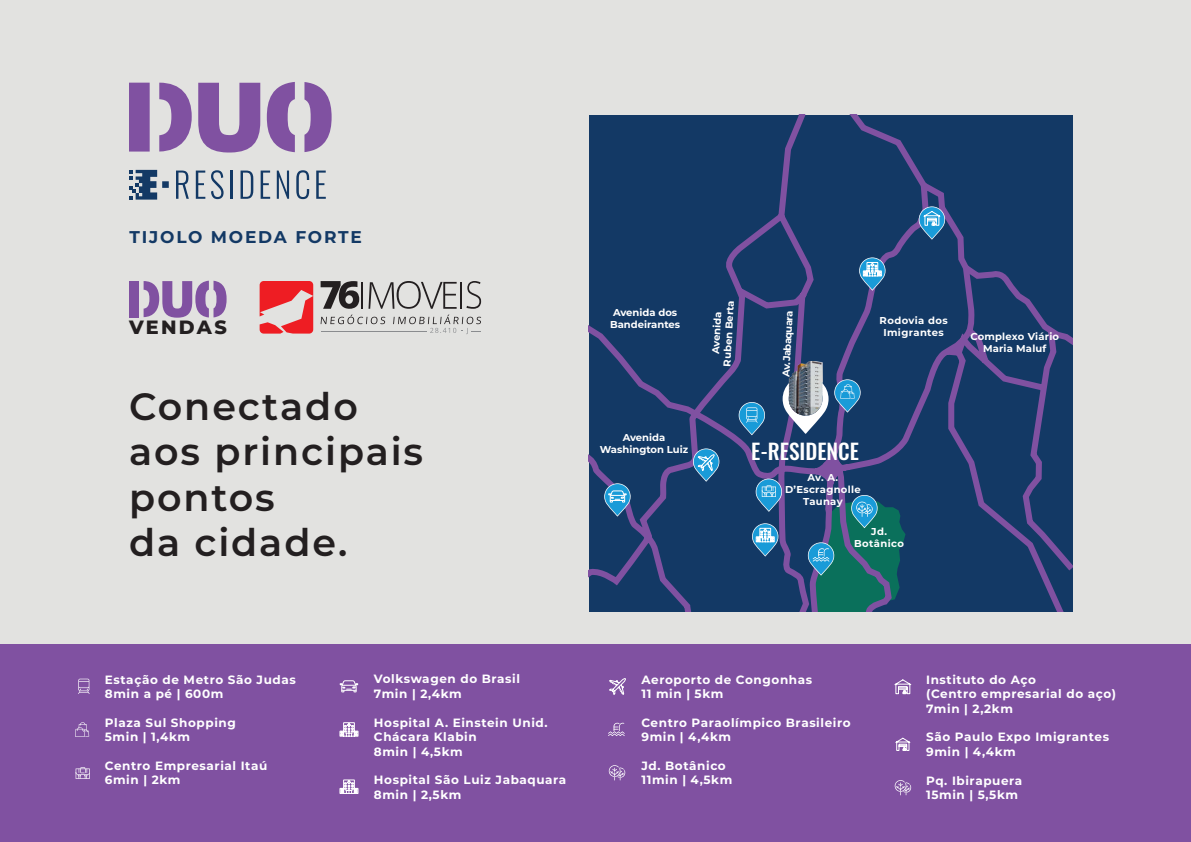
<style>
.page{position:relative;width:1191px;height:842px;background:#e2e2e0}
.page>*{position:absolute;margin:0;border:0;box-sizing:border-box;transform-origin:0 0}
.t1{font:600 38px/45.6px "Montserrat";letter-spacing:.05em;color:#231f20}
.t2{font:500 21.4px "Oswald";color:#fff}
.t3{font:800 19.2px "Montserrat";letter-spacing:.12em;color:#231f20}
.t4{font:700 17px "Montserrat";letter-spacing:.105em;color:#133965}
.t5{font:700 12px/14.4px "Montserrat";letter-spacing:.05em;color:#fff}
.t6{font:700 10px/12px "Montserrat";letter-spacing:.02em;color:#fff;text-align:center}
.t7{font:700 10px/12px "Montserrat";color:#fff;text-align:center}
.t8{font:700 10px/12px "Montserrat";letter-spacing:.04em;color:#fff;text-align:center}
</style>
<div class="page">
<div style="left:0;top:645px;width:1191px;height:197px;background:#8051a1"></div>
<svg style="left:260px;top:281px;width:53px;height:53px"></svg>
<svg style="left:320px;top:315px;width:65px;height:9px"></svg>
<hr style="left:320px;top:331px;width:106px;height:1px;background:#8a8c8f">
<svg style="left:393px;top:315px;width:88px;height:19px"></svg>
<hr style="left:460px;top:282px;width:2px;height:27px;background:#231f20">
<hr style="left:361px;top:282px;width:2px;height:27px;background:#231f20">
<svg style="left:466px;top:281px;width:15px;height:28px"></svg>
<svg style="left:368px;top:281px;width:88px;height:28px"></svg>
<svg style="left:320px;top:281px;width:39px;height:28px"></svg>
<svg style="left:78px;top:679px;width:12px;height:15px"></svg>
<svg style="left:339px;top:722px;width:19px;height:15px"></svg>
<svg style="left:339px;top:779px;width:19px;height:15px"></svg>
<svg style="left:76px;top:767px;width:14px;height:12px"></svg>
<svg style="left:75px;top:722px;width:14px;height:15px"></svg>
<svg style="left:609px;top:678px;width:17px;height:17px"></svg>
<svg style="left:609px;top:765px;width:16px;height:15px"></svg>
<svg style="left:894px;top:780px;width:17px;height:15px"></svg>
<svg style="left:608px;top:723px;width:16px;height:13px"></svg>
<svg style="left:895px;top:737px;width:15px;height:14px"></svg>
<svg style="left:894px;top:679px;width:17px;height:15px"></svg>
<svg style="left:340px;top:680px;width:18px;height:12px"></svg>
<svg style="left:588px;top:115px;width:484px;height:496px;background:#1c3b6a"></svg>
<svg style="left:738px;top:402px;width:27px;height:33px"></svg>
<svg style="left:755px;top:479px;width:27px;height:33px"></svg>
<svg style="left:834px;top:379px;width:26px;height:33px"></svg>
<svg style="left:752px;top:523px;width:26px;height:33px"></svg>
<svg style="left:604px;top:483px;width:26px;height:33px"></svg>
<svg style="left:808px;top:495px;width:97px;height:116px;background:#216773"></svg>
<svg style="left:693px;top:448px;width:26px;height:34px"></svg>
<svg style="left:918px;top:206px;width:27px;height:34px"></svg>
<svg style="left:859px;top:257px;width:26px;height:34px"></svg>
<svg style="left:782px;top:376px;width:46px;height:58px"></svg>
<img style="left:787px;top:361px;width:36px;height:55px">
<svg style="left:129px;top:83px;width:63px;height:69px"></svg>
<svg style="left:198px;top:83px;width:62px;height:69px"></svg>
<svg style="left:267px;top:82px;width:64px;height:70px"></svg>
<svg style="left:176px;top:171px;width:13px;height:28px"></svg>
<svg style="left:196px;top:171px;width:9px;height:28px"></svg>
<svg style="left:211px;top:170px;width:12px;height:29px"></svg>
<hr style="left:230px;top:171px;width:3px;height:28px;background:#133965">
<svg style="left:240px;top:171px;width:13px;height:28px"></svg>
<svg style="left:261px;top:171px;width:9px;height:28px"></svg>
<svg style="left:277px;top:171px;width:12px;height:28px"></svg>
<svg style="left:296px;top:170px;width:13px;height:29px"></svg>
<svg style="left:316px;top:171px;width:10px;height:28px"></svg>
<svg style="left:129px;top:170px;width:40px;height:30px"></svg>
<div style="left:129px;top:281px;width:10px;height:36px;background:#8051a1"></div>
<svg style="left:144px;top:281px;width:83px;height:37px"></svg>
<h3 class="t4" style="left:130px;top:225px;width:234px">TIJOLO MOEDA FORTE</h3>
<h3 class="t3" style="left:129px;top:313px;width:99px">VENDAS</h3>
<h1 class="t1" style="left:129px;top:381px;width:296px">Conectado aos principais pontos<br>da cidade.</h1>
<p class="t7" style="left:610px;top:306px;width:72px">Avenida dos<br>Bandeirantes</p>
<p class="t7" style="left:600px;top:431px;width:90px">Avenida<br>Washington Luiz</p>
<p class="t6" style="left:708px;top:365px;width:68px;rotate:-87deg">Avenida<br>Ruben Berta</p>
<p class="t6" style="left:779px;top:377px;width:68px;rotate:-87deg">Av. Jabaquara</p>
<p class="t8" style="left:879px;top:314px;width:69px">Rodovia dos<br>Imigrantes</p>
<p class="t6" style="left:970px;top:330px;width:90px">Complexo Viário<br>Maria Maluf</p>
<h2 class="t2" style="left:751px;top:440px;width:109px">E-RESIDENCE</h2>
<p class="t6" style="left:785px;top:471px;width:77px">Av. A.<br>D’Escragnolle<br>Taunay</p>
<p class="t8" style="left:854px;top:525px;width:51px">Jd.<br>Botânico</p>
<p class="t5" style="left:105px;top:671px;width:192px">Estação de Metro São Judas<br>8min a pé | 600m</p>
<p class="t5" style="left:105px;top:715px;width:133px">Plaza Sul Shopping<br>5min | 1,4km</p>
<p class="t5" style="left:105px;top:758px;width:164px">Centro Empresarial Itaú<br>6min | 2km</p>
<p class="t5" style="left:374px;top:671px;width:148px">Volkswagen do Brasil<br>7min | 2,4km</p>
<p class="t5" style="left:374px;top:715px;width:175px">Hospital A. Einstein Unid.<br>Chácara Klabin<br>8min | 4,5km</p>
<p class="t5" style="left:374px;top:772px;width:194px">Hospital São Luiz Jabaquara<br>8min | 2,5km</p>
<p class="t5" style="left:641px;top:671px;width:172px">Aeroporto de Congonhas<br>11 min | 5km</p>
<p class="t5" style="left:641px;top:715px;width:211px">Centro Paraolímpico Brasileiro<br>9min | 4,4km</p>
<p class="t5" style="left:641px;top:758px;width:92px">Jd. Botânico<br>11min | 4,5km</p>
<p class="t5" style="left:926px;top:672px;width:192px">Instituto do Aço<br>(Centro empresarial do aço)<br>7min | 2,2km</p>
<p class="t5" style="left:926px;top:729px;width:184px">São Paulo Expo Imigrantes<br>9min | 4,4km</p>
<p class="t5" style="left:926px;top:772px;width:98px">Pq. Ibirapuera<br>15min | 5,5km</p>
</div>
